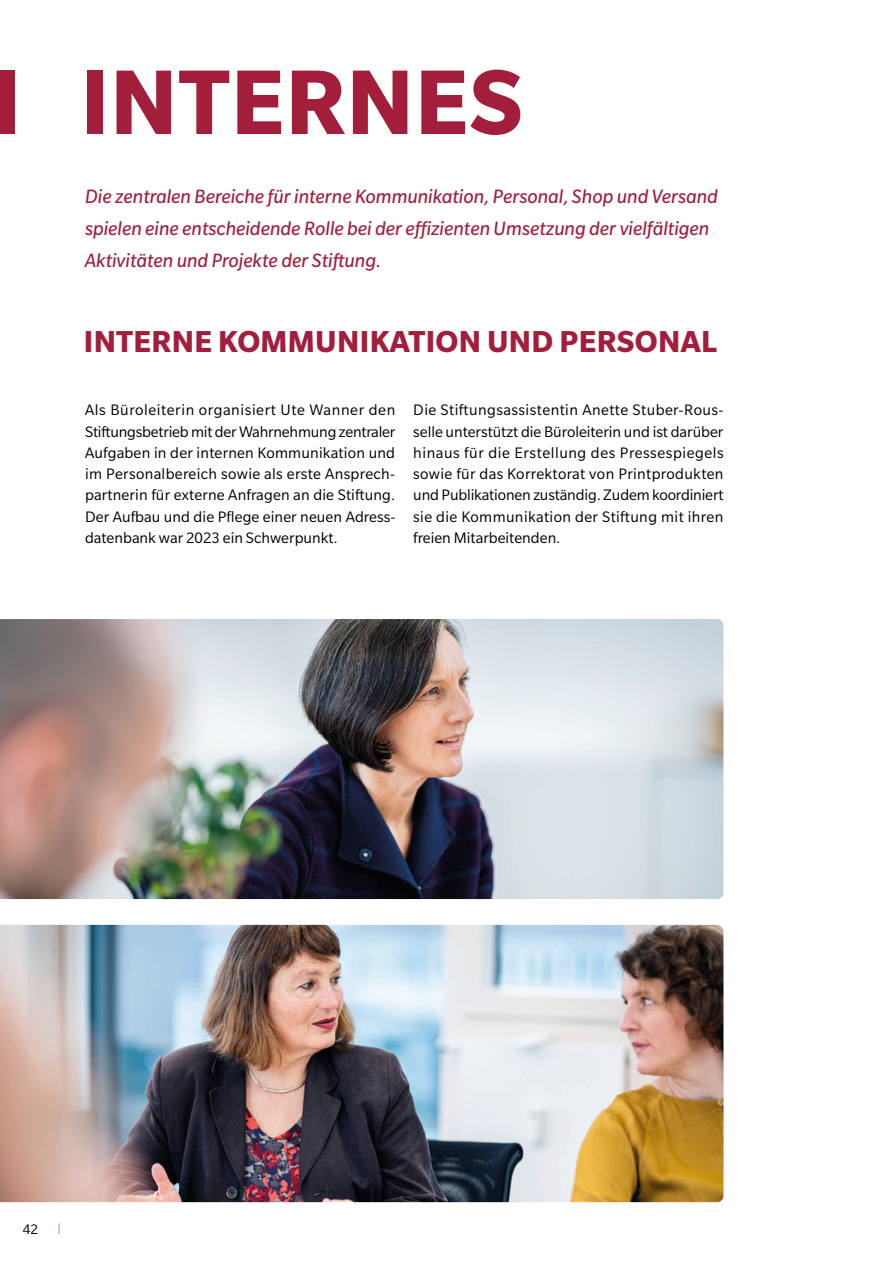
<style>
.page{position:relative;width:893px;height:1263px;background:#fff}
.page>*{position:absolute;margin:0;border:0;box-sizing:border-box;transform-origin:0 0}
.t1{font:700 99.9px "Slate Pro";letter-spacing:.01em;color:#a21e3b}
.t2{font:700 33px "Slate Pro";letter-spacing:.01em;color:#a21e3b}
.t3{font:italic 21px/32px "Slate Pro";color:#a21e3b}
.t4{font:16.5px/21.3px "Slate Pro";color:#000;text-align:justify}
.t5{font:15px "Slate Pro";color:#000}
</style>
<div class="page">
<img style="left:0;top:925px;width:723px;height:277px">
<div style="left:0;top:71px;width:15px;height:63px;background:#a21e3b"></div>
<img style="left:0;top:619px;width:723px;height:280px">
<h1 class="t1" style="left:80px;top:47px;width:444px">INTERNES</h1>
<p class="t3" style="left:85px;top:180px;width:634px">Die zentralen Bereiche für interne Kommunikation, Personal, Shop und Versand spielen eine entscheidende Rolle bei der effizienten Umsetzung der vielfältigen<br>Aktivitäten und Projekte der Stiftung.</p>
<h2 class="t2" style="left:84px;top:323px;width:635px">INTERNE KOMMUNIKATION UND PERSONAL</h2>
<p class="t4" style="left:85px;top:399px;width:312px">Als Büroleiterin organisiert Ute Wanner den Stiftungsbetrieb mit der Wahrnehmung zentraler Aufgaben in der internen Kommunikation und im Personalbereich sowie als erste Ansprech&shy;partnerin für externe Anfragen an die Stiftung.<br>Der Aufbau und die Pflege einer neuen Adress&shy;datenbank war 2023 ein Schwerpunkt.</p>
<p class="t4" style="left:413px;top:399px;width:312px">Die Stiftungsassistentin Anette Stuber-Rous&shy;selle unterstützt die Büroleiterin und ist darüber hinaus für die Erstellung des Pressespiegels sowie für das Korrektorat von Printprodukten und Publikationen zuständig. Zudem koordiniert sie die Kommunikation der Stiftung mit ihren freien Mitarbeitenden.</p>
<p class="t5" style="left:23px;top:1221px;width:17px">42</p>
</div>
